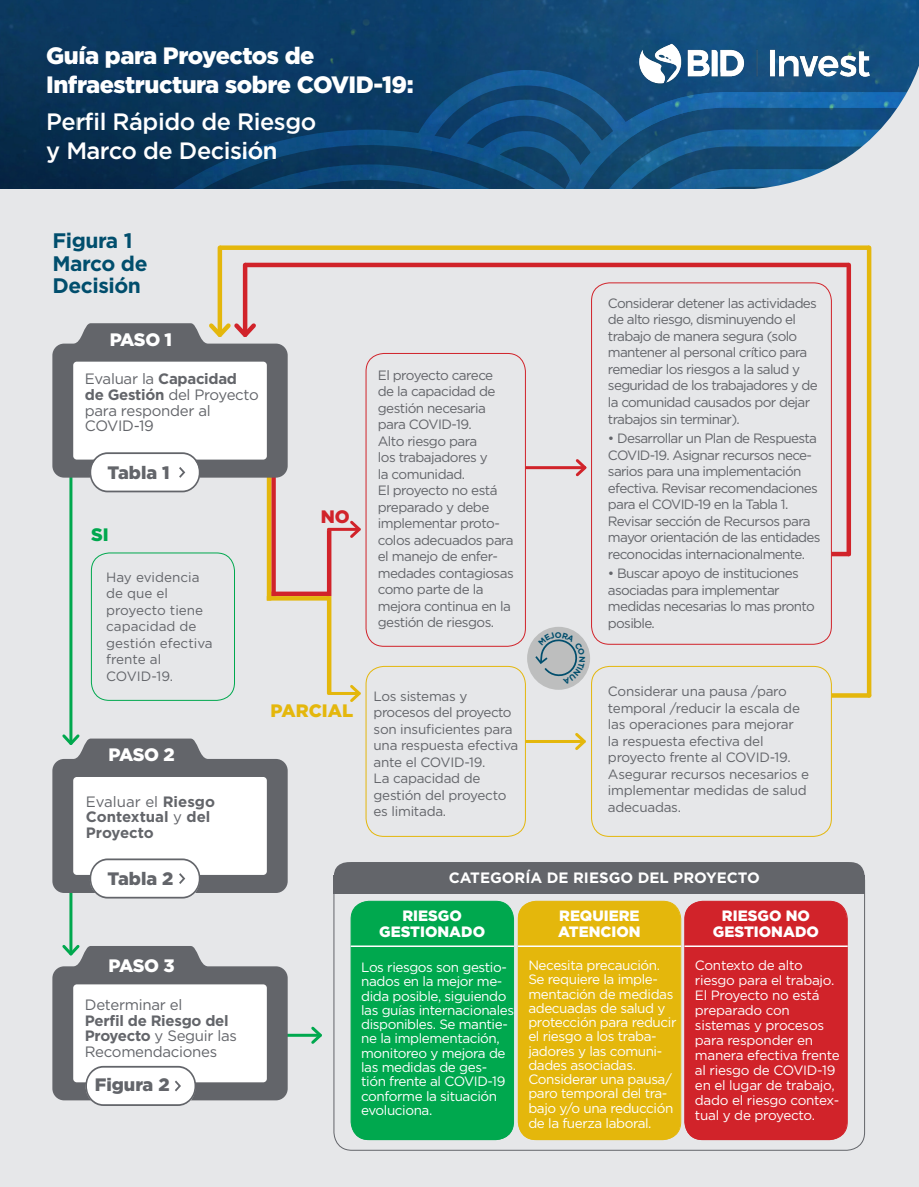
<style>
.page{position:relative;width:919px;height:1187px;background:#fff}
.page>*{position:absolute;margin:0;border:0;box-sizing:border-box;transform-origin:0 0}
.t1{font:900 23.7px/28.5px "Gotham";letter-spacing:-.02em;color:#fff}
.t2{font:500 23.7px/28.5px "Gotham";letter-spacing:-.02em;color:#fff}
.t3{font:700 21px/22.2px "Gotham";letter-spacing:-.02em;color:#014e6d}
.t4{font:900 18px "Gotham";color:#63656a}
.t5{font:900 18px "Gotham";letter-spacing:-.03em;color:#fff}
.t6{font:900 18px "Gotham";color:#e4b70c}
.t7{font:900 18px "Gotham";color:#d1232a}
.t8{font:900 18px "Gotham";color:#00a84e}
.t9{font:700 15px/15.6px "Gotham";letter-spacing:-.015em;color:#63656a}
.t10{font:15px/15.6px "Gotham";letter-spacing:-.02em;color:#63656a}
.t11{font:900 15px/15.6px "Gotham";color:#fff;text-align:center}
.t12{font:700 15px "Gotham";color:#fff}
.t13{font:13.5px/16.5px "Gotham";letter-spacing:-.05em;color:#63656a}
.t14{font:13.5px/14.2px "Gotham";letter-spacing:-.03em;color:#fff}
.t15{font:13.5px/16.5px "Gotham";letter-spacing:-.02em;color:#63656a}
.t16{font:13.5px/16.5px "Gotham";color:#63656a}
.t17{font:700 8.25px "Gotham";color:#014e6d}
.s1{font-weight:700}
.s2{font-weight:400}
</style>
<div class="page">
<div style="left:0;top:0;width:918px;height:1186px;background:#e6e7e9"></div>
<img style="left:0;top:0;width:918px;height:189px">
<img style="left:635px;top:42px;width:238px;height:15px">
<div style="left:401px;top:68px;width:31px;height:54px;background:#0b3b67"></div>
<svg style="left:91px;top:122px;width:341px;height:67px;background:#093960"></svg>
<svg style="left:432px;top:57px;width:486px;height:213px"></svg>
<hr style="left:417px;top:740px;width:167px;height:3px;background:#e4b70c">
<svg style="left:575px;top:733px;width:11px;height:17px"></svg>
<hr style="left:414px;top:466px;width:171px;height:3px;background:#d1232a">
<svg style="left:573px;top:459px;width:14px;height:18px"></svg>
<div style="left:366px;top:353px;width:159px;height:293px;background:#e6e7e9;border-radius:18px"></div>
<div style="left:365px;top:353px;width:160px;height:293px;border:1px solid #d1232a;border-radius:18px"></div>
<div style="left:271px;top:591px;width:58px;height:5px;background:#d1232a"></div>
<div style="left:790px;top:551px;width:58px;height:5px;background:#d1232a"></div>
<svg style="left:831px;top:693px;width:38px;height:4px"></svg>
<svg style="left:271px;top:596px;width:56px;height:4px"></svg>
<hr style="left:245px;top:263px;width:603px;height:4px;background:#d1232a">
<div style="left:220px;top:245px;width:649px;height:5px;background:#e4b70c"></div>
<hr style="left:327px;top:530px;width:4px;height:66px;background:#d1232a">
<div style="left:271px;top:474px;width:5px;height:122px;background:#d1232a"></div>
<hr style="left:267px;top:474px;width:4px;height:126px;background:#e4b70c">
<hr style="left:327px;top:596px;width:4px;height:97px;background:#e4b70c">
<div style="left:846px;top:265px;width:5px;height:289px;background:#d1232a"></div>
<div style="left:866px;top:248px;width:5px;height:447px;background:#e4b70c"></div>
<hr style="left:328px;top:528px;width:31px;height:3px;background:#d1232a">
<svg style="left:347px;top:520px;width:14px;height:18px"></svg>
<hr style="left:328px;top:692px;width:31px;height:3px;background:#e4b70c">
<svg style="left:350px;top:685px;width:11px;height:17px"></svg>
<div style="left:591px;top:666px;width:240px;height:170px;border:1px solid #e4b70c;border-radius:18px"></div>
<div style="left:366px;top:666px;width:159px;height:170px;background:#e6e7e9;border-radius:18px"></div>
<div style="left:365px;top:666px;width:160px;height:170px;border:1px solid #e4b70c;border-radius:18px"></div>
<div style="left:217px;top:248px;width:5px;height:87px;background:#e4b70c"></div>
<hr style="left:243px;top:265px;width:4px;height:70px;background:#d1232a">
<div style="left:91px;top:552px;width:144px;height:148px;border:1px solid #00a84e;border-radius:18px"></div>
<hr style="left:69px;top:464px;width:3px;height:279px;background:#00a84e">
<hr style="left:235px;top:1033px;width:85px;height:3px;background:#00a84e">
<svg style="left:308px;top:1026px;width:14px;height:18px"></svg>
<hr style="left:69px;top:776px;width:3px;height:177px;background:#00a84e">
<svg style="left:52px;top:319px;width:236px;height:174px;background:#c8c8c8"></svg>
<div style="left:591px;top:283px;width:240px;height:361px;background:#e6e7e9;border-radius:18px"></div>
<div style="left:591px;top:282px;width:240px;height:362px;border:1px solid #d1232a;border-radius:18px"></div>
<div style="left:527px;top:626px;width:63px;height:63px;background:#bdbebe;border-radius:50%"></div>
<svg style="left:52px;top:731px;width:236px;height:168px;background:#c6c7c9"></svg>
<svg style="left:52px;top:942px;width:236px;height:164px;background:#c5c6c8"></svg>
<div style="left:351px;top:901px;width:162px;height:238px;background:#00a84e;border-radius:18px"></div>
<div style="left:518px;top:901px;width:162px;height:238px;background:#e4b70c;border-radius:18px"></div>
<div style="left:684px;top:901px;width:163px;height:238px;background:#d1232a;border-radius:18px"></div>
<div style="left:334px;top:862px;width:530px;height:30px;background:#63656a;border-radius:13px"></div>
<div style="left:334px;top:875px;width:530px;height:18px;background:#63656a"></div>
<hr style="left:350px;top:945px;width:164px;height:1px;background:#fff">
<hr style="left:518px;top:945px;width:163px;height:1px;background:#fff">
<hr style="left:684px;top:945px;width:163px;height:1px;background:#fff">
<svg style="left:535px;top:632px;width:50px;height:52px"></svg>
<h1 class="t1" style="left:46px;top:41px;width:369px">Guía para Proyectos de<br>Infraestructura sobre COVID-19:</h1>
<h1 class="t2" style="left:46px;top:107px;width:271px">Perfil Rápido de Riesgo y Marco de Decisión</h1>
<h2 class="t3" style="left:52px;top:230px;width:97px">Figura 1<br>Marco de<br>Decisión</h2>
<h3 class="t5" style="left:110px;top:327px;width:64px">PASO 1</h3>
<p class="t10" style="left:85px;top:371px;width:175px">Evaluar la <span class="s1">Capacidad de Gestión</span> del Proyecto para responder al<br>COVID-19</p>
<h3 class="t4" style="left:107px;top:460px;width:64px">Tabla 1</h3>
<h3 class="t8" style="left:91px;top:522px;width:19px">SI</h3>
<p class="t16" style="left:106px;top:568px;width:108px">Hay evidencia de que el proyecto tiene capacidad de gestión efectiva frente al<br>COVID-19.</p>
<h3 class="t5" style="left:109px;top:742px;width:68px">PASO 2</h3>
<p class="t9" style="left:86px;top:793px;width:130px"><span class="s2">Evaluar el</span> Riesgo<br>Contextual <span class="s2">y</span> del<br>Proyecto</p>
<h3 class="t4" style="left:107px;top:866px;width:67px">Tabla 2</h3>
<h3 class="t5" style="left:109px;top:952px;width:68px">PASO 3</h3>
<p class="t10" style="left:85px;top:996px;width:99px">Determinar el</p>
<p class="t9" style="left:85px;top:1012px;width:154px">Perfil de Riesgo del<br>Proyecto <span class="s2">y Seguir las<br>Recomendaciones</span></p>
<h3 class="t4" style="left:95px;top:1071px;width:76px">Figura 2</h3>
<h3 class="t7" style="left:321px;top:504px;width:31px">NO</h3>
<h3 class="t6" style="left:270px;top:698px;width:84px">PARCIAL</h3>
<p class="t13" style="left:378px;top:366px;width:137px">El proyecto carece<br>de la capacidad de gestión necesaria para COVID-19.<br>Alto riesgo para<br>los trabajadores y<br>la comunidad.<br>El proyecto no está preparado y debe implementar proto&shy;colos adecuados para el manejo de enfer&shy;medades contagiosas como parte de la mejora continua en la gestión de riesgos.</p>
<p class="t17" style="left:555px;top:629px;width:9px">O</p>
<p class="t13" style="left:608px;top:294px;width:211px">Considerar detener las actividades de alto riesgo, disminuyendo el trabajo de manera segura (solo mantener al personal crítico para remediar los riesgos a la salud y seguridad de los trabajadores y de la comunidad causados por dejar trabajos sin terminar).</p>
<p class="t13" style="left:608px;top:429px;width:214px">• Desarrollar un Plan de Respuesta COVID-19. Asignar recursos nece&shy;sarios para una implementación efectiva. Revisar recomendaciones para el COVID-19 en la Tabla 1.<br>Revisar sección de Recursos para mayor orientación de las entidades reconocidas internacionalmente.</p>
<p class="t13" style="left:608px;top:564px;width:208px">• Buscar apoyo de instituciones asociadas para implementar medidas necesarias lo mas pronto posible.</p>
<p class="t15" style="left:373px;top:687px;width:146px">Los sistemas y procesos del proyecto son insuficientes para una respuesta efectiva ante el COVID-19.<br>La capacidad de gestión del proyecto es limitada.</p>
<p class="t15" style="left:608px;top:683px;width:203px">Considerar una pausa /paro temporal /reducir la escala de las operaciones para mejorar<br>la respuesta efectiva del proyecto frente al COVID-19.<br>Asegurar recursos necesarios e implementar medidas de salud adecuadas.</p>
<p class="t12" style="left:448px;top:867px;width:313px">CATEGORÍA DE RIESGO DEL PROYECTO</p>
<p class="t11" style="left:379px;top:908px;width:107px">RIESGO<br>GESTIONADO</p>
<p class="t11" style="left:558px;top:908px;width:84px;text-align:left">REQUIERE<br>ATENCION</p>
<p class="t11" style="left:713px;top:908px;width:107px">RIESGO NO<br>GESTIONADO</p>
<p class="t14" style="left:361px;top:959px;width:154px">Los riesgos son gestio&shy;nados en la mejor me&shy;dida posible, siguiendo las guías internacionales disponibles. Se mantie&shy;ne la implementación, monitoreo y mejora de las medidas de ges&shy;tión frente al COVID-19 conforme la situación evoluciona.</p>
<p class="t14" style="left:528px;top:957px;width:149px">Necesita precaución.<br>Se requiere la imple&shy;mentación de medidas adecuadas de salud y protección para reducir el riesgo a los traba&shy;jadores y las comuni&shy;dades asociadas.<br>Considerar una pausa/ paro temporal del tra&shy;bajo y/o una reducción de la fuerza laboral.</p>
<p class="t14" style="left:695px;top:957px;width:146px;line-height:15px">Contexto de alto riesgo para el trabajo.<br>El Proyecto no está preparado con sistemas y procesos para responder en manera efectiva frente al riesgo de COVID-19 en el lugar de trabajo, dado el riesgo contex&shy;tual y de proyecto.</p>
</div>
